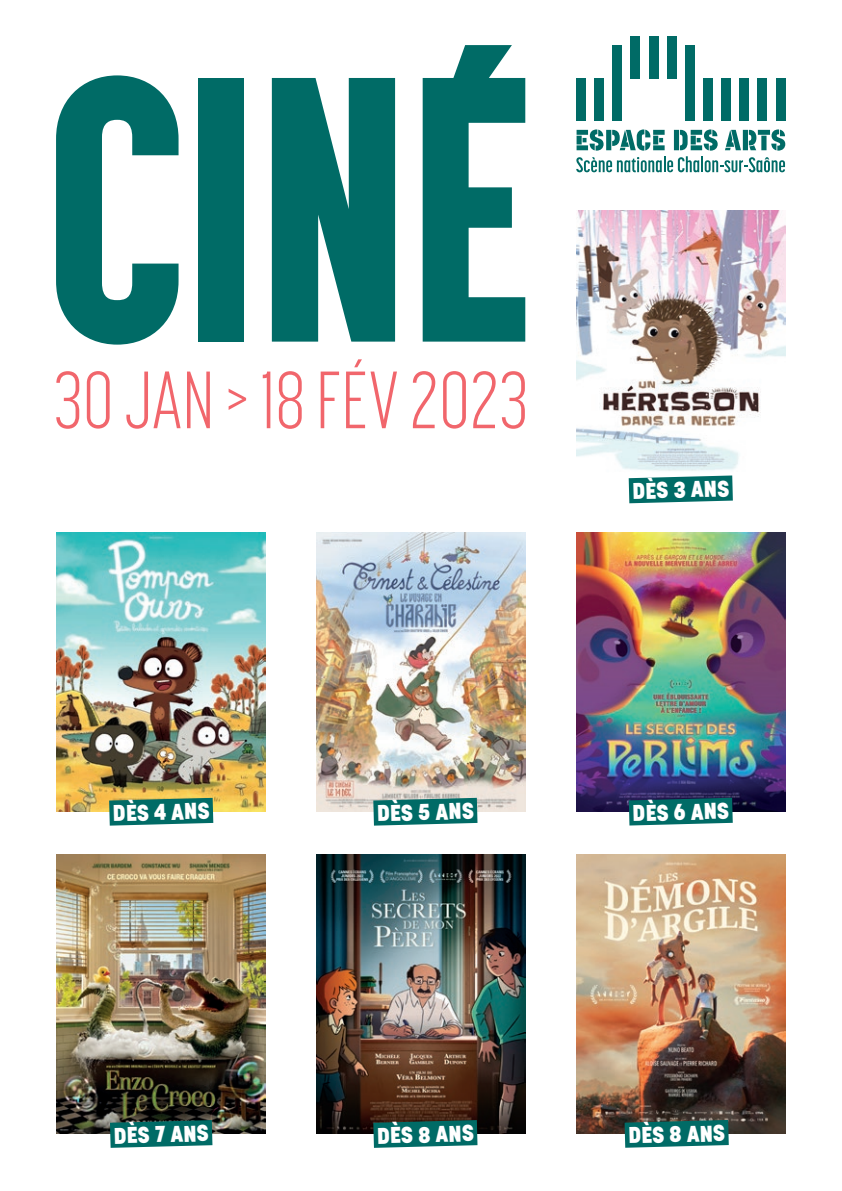
<style>
.page{position:relative;width:842px;height:1191px;background:#fff}
.page>*{position:absolute;margin:0;border:0;box-sizing:border-box;transform-origin:0 0}
.t1{font:800 373.2px "Korolev Compressed";color:#006b66}
.t2{font:300 80.4px "Korolev Compressed";color:#f1666c}
.t3{font:800 22.6px "Korolev";color:#fff}
</style>
<div class="page">
<div style="left:576px;top:78px;width:10px;height:43px;background:#006b66"></div>
<div style="left:595px;top:78px;width:9px;height:43px;background:#006b66"></div>
<div style="left:776px;top:78px;width:9px;height:43px;background:#006b66"></div>
<div style="left:613px;top:45px;width:9px;height:76px;background:#006b66"></div>
<div style="left:631px;top:36px;width:9px;height:42px;background:#006b66"></div>
<div style="left:649px;top:36px;width:9px;height:42px;background:#006b66"></div>
<div style="left:667px;top:36px;width:9px;height:42px;background:#006b66"></div>
<div style="left:685px;top:45px;width:9px;height:76px;background:#006b66"></div>
<div style="left:703px;top:78px;width:9px;height:43px;background:#006b66"></div>
<div style="left:721px;top:78px;width:10px;height:43px;background:#006b66"></div>
<div style="left:740px;top:78px;width:9px;height:43px;background:#006b66"></div>
<div style="left:758px;top:78px;width:9px;height:43px;background:#006b66"></div>
<svg style="left:576px;top:129px;width:209px;height:43px"></svg>
<img style="left:576px;top:210px;width:209px;height:252px">
<svg style="left:619px;top:462px;width:119px;height:42px"></svg>
<svg style="left:451px;top:45px;width:61px;height:41px"></svg>
<img style="left:576px;top:532px;width:209px;height:279px">
<svg style="left:603px;top:784px;width:155px;height:42px;background:#355c73"></svg>
<img style="left:576px;top:855px;width:209px;height:278px">
<svg style="left:599px;top:1106px;width:155px;height:42px;background:#456862"></svg>
<img style="left:57px;top:532px;width:209px;height:279px">
<svg style="left:84px;top:784px;width:155px;height:42px;background:#87a171"></svg>
<img style="left:57px;top:855px;width:209px;height:278px">
<img style="left:85px;top:1106px;width:153px;height:42px">
<img style="left:316px;top:532px;width:209px;height:279px">
<svg style="left:348px;top:784px;width:155px;height:42px;background:#89b0aa"></svg>
<img style="left:316px;top:855px;width:209px;height:278px">
<svg style="left:348px;top:1106px;width:155px;height:42px;background:#395952"></svg>
<h1 class="t1" style="left:43px;top:-8px;width:492px">CINE</h1>
<h2 class="t2" style="left:53px;top:356px;width:477px">30JAN &gt;18 FÉV 2023</h2>
<p class="t3" style="left:632px;top:477px;width:99px;rotate:-2deg">DÈS 3 ANS</p>
<p class="t3" style="left:112px;top:799px;width:99px;rotate:-2deg">DÈS 4 ANS</p>
<p class="t3" style="left:113px;top:1121px;width:97px;rotate:-2deg">DÈS 7 ANS</p>
<p class="t3" style="left:376px;top:799px;width:99px;rotate:-2deg">DÈS 5 ANS</p>
<p class="t3" style="left:376px;top:1121px;width:99px;rotate:-2deg">DÈS 8 ANS</p>
<p class="t3" style="left:632px;top:799px;width:98px;rotate:-2deg">DÈS 6 ANS</p>
<p class="t3" style="left:628px;top:1121px;width:99px;rotate:-2deg">DÈS 8 ANS</p>
</div>
